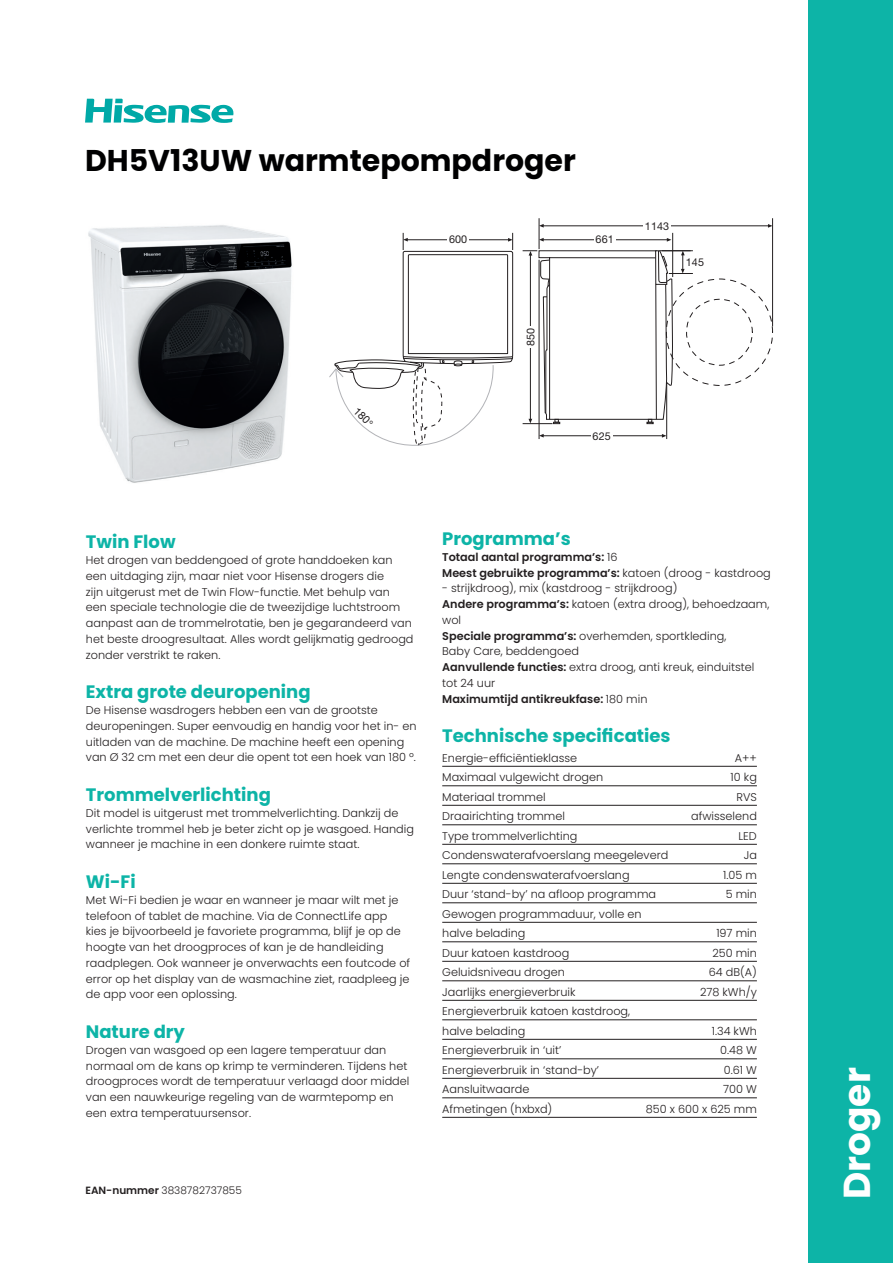
<style>
.page{position:relative;width:893px;height:1263px;background:#fff}
.page>*{position:absolute;margin:0;border:0;box-sizing:border-box;transform-origin:0 0}
.t1{font:700 37.5px "Poppins";color:#fff}
.Typenummer_Hisense{font:700 30px "Poppins";color:#000001}
.Hisense_tussenkop_12{font:700 18px "Poppins";color:#0db4a7}
.Hisense_USP_7_5__10{font:300 11.25px/15.8px "Poppins";color:#231f20}
.Hisense_technische_s{font:300 11.25px/19.5px "Poppins";color:#231f20}
.Hisense_programma_s{font:300 11.25px/15.8px "Poppins";color:#231f20}
.Hisense_programma_s-2{font:600 11.25px "Poppins";color:#231f20}
.t2{font:10.8px "Helvetica Neue LT Std";letter-spacing:.01em;color:#231f20}
.Hisense_programma_s-3{font:300 10.5px "Poppins";color:#231f20}
.s1{font-weight:600}
.s2{font-weight:300}
</style>
<div class="page">
<div style="left:808px;top:0;width:85px;height:1263px;background:#0db4a7"></div>
<img style="left:88px;top:225px;width:204px;height:258px">
<svg style="left:85px;top:99px;width:149px;height:24px"></svg>
<hr style="left:442px;top:766px;width:315px;height:1px;background:#231f20">
<hr style="left:442px;top:785px;width:315px;height:1px;background:#231f20">
<hr style="left:442px;top:805px;width:315px;height:1px;background:#231f20">
<hr style="left:442px;top:824px;width:315px;height:1px;background:#231f20">
<hr style="left:442px;top:844px;width:315px;height:1px;background:#231f20">
<hr style="left:442px;top:863px;width:315px;height:1px;background:#231f20">
<hr style="left:442px;top:883px;width:315px;height:1px;background:#231f20">
<hr style="left:442px;top:902px;width:315px;height:1px;background:#231f20">
<hr style="left:442px;top:922px;width:315px;height:1px;background:#231f20">
<hr style="left:442px;top:941px;width:315px;height:1px;background:#231f20">
<hr style="left:442px;top:961px;width:315px;height:1px;background:#231f20">
<hr style="left:442px;top:980px;width:315px;height:1px;background:#231f20">
<hr style="left:442px;top:1000px;width:315px;height:1px;background:#231f20">
<hr style="left:442px;top:1019px;width:315px;height:1px;background:#231f20">
<hr style="left:442px;top:1039px;width:315px;height:1px;background:#231f20">
<hr style="left:442px;top:1058px;width:315px;height:1px;background:#231f20">
<hr style="left:442px;top:1078px;width:315px;height:1px;background:#231f20">
<hr style="left:442px;top:1097px;width:315px;height:1px;background:#231f20">
<hr style="left:442px;top:1117px;width:315px;height:1px;background:#231f20">
<svg style="left:329px;top:233px;width:184px;height:213px"></svg>
<svg style="left:662px;top:434px;width:4px;height:4px"></svg>
<hr style="left:542px;top:435px;width:121px;height:1px;background:#231f20">
<hr style="left:542px;top:226px;width:227px;height:1px;background:#231f20">
<svg style="left:540px;top:224px;width:4px;height:4px"></svg>
<hr style="left:539px;top:218px;width:1px;height:31px;background:#231f20">
<hr style="left:772px;top:218px;width:1px;height:108px;background:#231f20">
<hr style="left:666px;top:382px;width:1px;height:57px;background:#231f20">
<div style="left:591px;top:429px;width:21px;height:13px;background:#fff"></div>
<div style="left:644px;top:219px;width:27px;height:13px;background:#fff"></div>
<hr style="left:539px;top:260px;width:1px;height:179px;background:#231f20">
<hr style="left:672px;top:233px;width:1px;height:44px;background:#231f20">
<svg style="left:523px;top:237px;width:250px;height:187px"></svg>
<p class="Typenummer_Hisense" style="left:85px;top:143px;width:492px">DH5V13UW warmtepompdroger</p>
<p class="t2" style="left:449px;top:232px;width:20px">600</p>
<p class="t2" style="left:596px;top:232px;width:20px">661</p>
<p class="t2" style="left:360px;top:405px;width:24px;rotate:45deg">180°</p>
<p class="t2" style="left:524px;top:346px;width:20px;rotate:-90deg">850</p>
<p class="t2" style="left:593px;top:429px;width:20px">625</p>
<p class="t2" style="left:645px;top:219px;width:26px">1143</p>
<p class="t2" style="left:686px;top:255px;width:20px">145</p>
<p class="Hisense_tussenkop_12" style="left:86px;top:532px;width:91px">Twin Flow</p>
<p class="Hisense_USP_7_5__10" style="left:86px;top:552px;width:329px">Het drogen van beddengoed of grote handdoeken kan een uitdaging zijn, maar niet voor Hisense drogers die<br>zijn uitgerust met de Twin Flow-functie. Met behulp van een speciale technologie die de tweezijdige luchtstroom aanpast aan de trommelrotatie, ben je gegarandeerd van het beste droogresultaat. Alles wordt gelijkmatig gedroogd zonder verstrikt te raken.</p>
<p class="Hisense_tussenkop_12" style="left:86px;top:682px;width:226px">Extra grote deuropening</p>
<p class="Hisense_USP_7_5__10" style="left:86px;top:702px;width:332px">De Hisense wasdrogers hebben een van de grootste deuropeningen. Super eenvoudig en handig voor het in- en uitladen van de machine. De machine heeft een opening van Ø 32 cm met een deur die opent tot een hoek van 180 º.</p>
<p class="Hisense_tussenkop_12" style="left:86px;top:784px;width:187px">Trommelverlichting</p>
<p class="Hisense_USP_7_5__10" style="left:86px;top:805px;width:330px">Dit model is uitgerust met trommelverlichting. Dankzij de verlichte trommel heb je beter zicht op je wasgoed. Handig wanneer je machine in een donkere ruimte staat.</p>
<p class="Hisense_tussenkop_12" style="left:86px;top:871px;width:51px">Wi-Fi</p>
<p class="Hisense_USP_7_5__10" style="left:86px;top:892px;width:326px">Met Wi-Fi bedien je waar en wanneer je maar wilt met je telefoon of tablet de machine. Via de ConnectLife app kies je bijvoorbeeld je favoriete programma, blijf je op de hoogte van het droogproces of kan je de handleiding raadplegen. Ook wanneer je onverwachts een foutcode of error op het display van de wasmachine ziet, raadpleeg je de app voor een oplossing.</p>
<p class="Hisense_tussenkop_12" style="left:86px;top:1021px;width:101px">Nature dry</p>
<p class="Hisense_USP_7_5__10" style="left:86px;top:1042px;width:325px">Drogen van wasgoed op een lagere temperatuur dan normaal om de kans op krimp te verminderen. Tijdens het droogproces wordt de temperatuur verlaagd door middel van een nauwkeurige regeling van de warmtepomp en een extra temperatuursensor.</p>
<p class="Hisense_programma_s-3" style="left:85px;top:1184px;width:158px"><span class="s1">EAN-nummer</span> 3838782737855</p>
<p class="Hisense_tussenkop_12" style="left:442px;top:528px;width:130px">Programma’s</p>
<p class="Hisense_programma_s-2" style="left:442px;top:550px;width:177px">Totaal aantal programma’s: <span class="s2">16</span></p>
<p class="Hisense_programma_s-2" style="left:442px;top:566px;width:330px">Meest gebruikte programma’s: <span class="s2">katoen (droog - kastdroog</span></p>
<p class="Hisense_programma_s" style="left:442px;top:580px;width:237px">- strijkdroog), mix (kastdroog - strijkdroog)</p>
<p class="Hisense_programma_s" style="left:442px;top:596px;width:329px"><span class="s1">Andere programma’s:</span> katoen (extra droog), behoedzaam, wol</p>
<p class="Hisense_programma_s" style="left:442px;top:628px;width:286px"><span class="s1">Speciale programma’s:</span> overhemden, sportkleding,<br>Baby Care, beddengoed</p>
<p class="Hisense_programma_s" style="left:442px;top:659px;width:314px"><span class="s1">Aanvullende functies:</span> extra droog, anti kreuk, einduitstel tot 24 uur</p>
<p class="Hisense_programma_s-2" style="left:442px;top:692px;width:207px">Maximumtijd antikreukfase: <span class="s2">180 min</span></p>
<p class="Hisense_tussenkop_12" style="left:442px;top:725px;width:230px">Technische specificaties</p>
<p class="Hisense_technische_s" style="left:442px;top:748px;width:136px">Energie-efficiëntieklasse</p>
<p class="Hisense_technische_s" style="left:735px;top:748px;width:24px">A++</p>
<p class="Hisense_technische_s" style="left:442px;top:768px;width:163px">Maximaal vulgewicht drogen</p>
<p class="Hisense_technische_s" style="left:731px;top:768px;width:28px">10 kg</p>
<p class="Hisense_technische_s" style="left:442px;top:787px;width:105px">Materiaal trommel</p>
<p class="Hisense_technische_s" style="left:736px;top:787px;width:22px">RVS</p>
<p class="Hisense_technische_s" style="left:442px;top:807px;width:124px">Draairichting trommel</p>
<p class="Hisense_technische_s" style="left:691px;top:807px;width:67px">afwisselend</p>
<p class="Hisense_technische_s" style="left:442px;top:826px;width:137px">Type trommelverlichting</p>
<p class="Hisense_technische_s" style="left:739px;top:826px;width:20px">LED</p>
<p class="Hisense_technische_s" style="left:442px;top:846px;width:228px">Condenswaterafvoerslang meegeleverd</p>
<p class="Hisense_technische_s" style="left:744px;top:846px;width:15px">Ja</p>
<p class="Hisense_technische_s" style="left:442px;top:865px;width:189px">Lengte condenswaterafvoerslang</p>
<p class="Hisense_technische_s" style="left:723px;top:865px;width:35px">1.05 m</p>
<p class="Hisense_technische_s" style="left:442px;top:885px;width:215px">Duur ‘stand-by’ na afloop programma</p>
<p class="Hisense_technische_s" style="left:726px;top:885px;width:33px">5 min</p>
<p class="Hisense_technische_s" style="left:442px;top:904px;width:201px">Gewogen programmaduur, volle en</p>
<p class="Hisense_technische_s" style="left:442px;top:924px;width:85px">halve belading</p>
<p class="Hisense_technische_s" style="left:716px;top:924px;width:42px">197 min</p>
<p class="Hisense_technische_s" style="left:442px;top:943px;width:129px">Duur katoen kastdroog</p>
<p class="Hisense_technische_s" style="left:712px;top:943px;width:46px">250 min</p>
<p class="Hisense_technische_s" style="left:442px;top:963px;width:124px">Geluidsniveau drogen</p>
<p class="Hisense_technische_s" style="left:709px;top:963px;width:50px">64 dB(A)</p>
<p class="Hisense_technische_s" style="left:442px;top:982px;width:135px">Jaarlijks energieverbruik</p>
<p class="Hisense_technische_s" style="left:700px;top:982px;width:58px">278 kWh/y</p>
<p class="Hisense_technische_s" style="left:442px;top:1002px;width:189px">Energieverbruik katoen kastdroog, halve belading</p>
<p class="Hisense_technische_s" style="left:712px;top:1021px;width:47px">1.34 kWh</p>
<p class="Hisense_technische_s" style="left:442px;top:1041px;width:121px">Energieverbruik in ‘uit’</p>
<p class="Hisense_technische_s" style="left:720px;top:1041px;width:38px">0.48 W</p>
<p class="Hisense_technische_s" style="left:442px;top:1060px;width:158px">Energieverbruik in ‘stand-by’</p>
<p class="Hisense_technische_s" style="left:724px;top:1060px;width:35px">0.61 W</p>
<p class="Hisense_technische_s" style="left:442px;top:1080px;width:89px">Aansluitwaarde</p>
<p class="Hisense_technische_s" style="left:723px;top:1080px;width:35px">700 W</p>
<p class="Hisense_technische_s" style="left:442px;top:1099px;width:112px">Afmetingen (hxbxd)</p>
<p class="Hisense_technische_s" style="left:646px;top:1099px;width:113px">850 x 600 x 625 mm</p>
<h1 class="t1" style="left:835px;top:1199px;width:133px;rotate:-90deg">Droger</h1>
</div>
